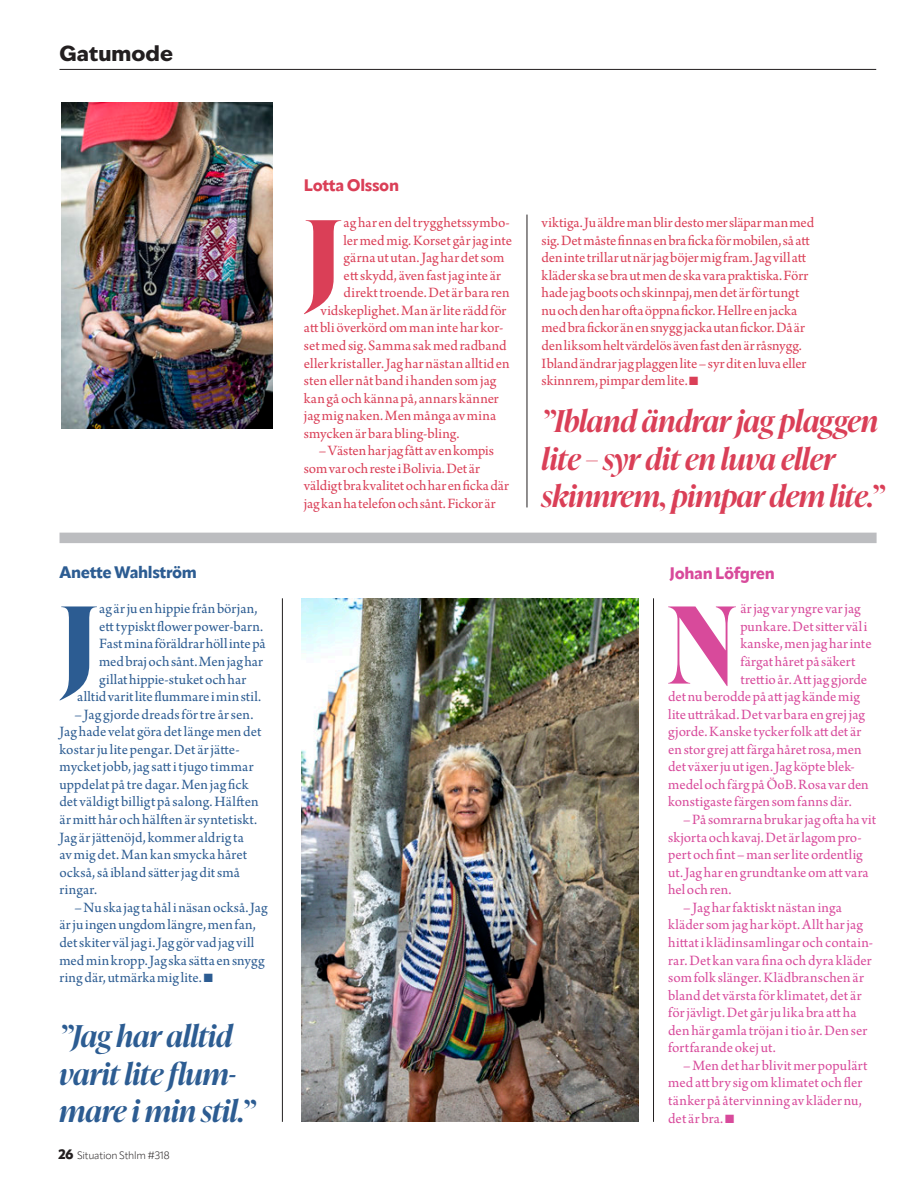
<style>
.page{position:relative;width:923px;height:1191px;background:#fff}
.page>*{position:absolute;margin:0;border:0;box-sizing:border-box;transform-origin:0 0}
.t1{font:700 105.9px "Ivy Presto Display";color:#d84a9b}
.t2{font:700 105.9px "Ivy Presto Display";color:#2c5c92}
.t3{font:700 105.9px "Ivy Presto Display";color:#da3f57}
.t4{font:italic 600 30px/37.5px "Ivy Presto Display";letter-spacing:-.015em;color:#da3f57}
.t5{font:italic 600 30px/37.5px "Ivy Presto Display";letter-spacing:-.01em;color:#2c5c92}
.t6{font:800 21px "Ivy Epic";letter-spacing:.005em;color:#231f20}
.t7{font:800 16.5px "Apparat";letter-spacing:-.02em;color:#2c5c92}
.t8{font:800 16.5px "Apparat";letter-spacing:-.02em;color:#d84a9b}
.t9{font:800 16.5px "Apparat";letter-spacing:-.02em;color:#da3f57}
.t10{font:15px/17.5px "Arno Pro";color:#da3f57}
.t11{font:15px/17.5px "Arno Pro";letter-spacing:.005em;color:#d84a9b}
.t12{font:15px/17.5px "Arno Pro";letter-spacing:.005em;color:#2c5c92}
.t13{font:15px "Arno Pro";letter-spacing:.02em;color:#da3f57}
.t14{font:300 10.5px "Apparat";letter-spacing:-.02em;color:#231f20}
.s1{font-weight:800;font-size:13.5px}
</style>
<div class="page">
<hr style="left:59px;top:69px;width:817px;height:1px;background:#231f20">
<hr style="left:653px;top:598px;width:1px;height:523px;background:#231f20">
<hr style="left:282px;top:598px;width:1px;height:523px;background:#231f20">
<hr style="left:526px;top:214px;width:1px;height:293px;background:#231f20">
<img style="left:301px;top:598px;width:338px;height:523px">
<img style="left:62px;top:102px;width:210px;height:327px">
<div style="left:59px;top:532px;width:817px;height:11px;background:#bcbdc0"></div>
<h3 class="t6" style="left:59px;top:39px;width:115px">Gatumode</h3>
<p class="t7" style="left:59px;top:562px;width:139px">Anette Wahlström</p>
<h1 class="t2" style="left:60px;top:568px;width:39px">J</h1>
<p class="t12" style="left:99px;top:601px;width:160px">ag är ju en hippie från början,</p>
<p class="t12" style="left:99px;top:618px;width:166px">ett typiskt flower power-barn.</p>
<p class="t12" style="left:99px;top:636px;width:168px">Fast mina föräldrar höll inte på</p>
<p class="t12" style="left:99px;top:653px;width:165px">med braj och sånt. Men jag har</p>
<p class="t12" style="left:99px;top:671px;width:149px">gillat hippie-stuket och har</p>
<p class="t12" style="left:77px;top:688px;width:185px">alltid varit lite flummare i min stil.</p>
<p class="t12" style="left:59px;top:706px;width:203px;text-indent:15px">– Jag gjorde dreads för tre år sen.<br>Jag hade velat göra det länge men det kostar ju lite pengar. Det är jätte&shy;mycket jobb, jag satt i tjugo timmar uppdelat på tre dagar. Men jag fick det väldigt billigt på salong. Hälften är mitt hår och hälften är syntetiskt.<br>Jag är jättenöjd, kommer aldrig ta<br>av mig det. Man kan smycka håret också, så ibland sätter jag dit små ringar.</p>
<p class="t12" style="left:59px;top:899px;width:210px;text-indent:15px">– Nu ska jag ta hål i näsan också. Jag är ju ingen ungdom längre, men fan, det skiter väl jag i. Jag gör vad jag vill med min kropp. Jag ska sätta en snygg ring där, utmärka mig lite. ■</p>
<h2 class="t5" style="left:59px;top:1016px;width:197px">”Jag har alltid varit lite flum&shy;mare i min stil.”</h2>
<p class="t14" style="left:58px;top:1148px;width:113px"><span class="s1">26</span> Situation Sthlm #318</p>
<p class="t9" style="left:304px;top:175px;width:97px">Lotta Olsson</p>
<h1 class="t3" style="left:304px;top:182px;width:39px">J</h1>
<p class="t10" style="left:343px;top:214px;width:168px">ag har en del trygghetssymbo-</p>
<p class="t10" style="left:343px;top:232px;width:170px">ler med mig. Korset går jag inte</p>
<p class="t10" style="left:343px;top:250px;width:162px">gärna ut utan. Jag har det som</p>
<p class="t10" style="left:343px;top:267px;width:159px">ett skydd, även fast jag inte är</p>
<p class="t10" style="left:343px;top:285px;width:167px">direkt troende. Det är bara ren</p>
<p class="t10" style="left:320px;top:302px;width:187px">vidskeplighet. Man är lite rädd för</p>
<p class="t10" style="left:304px;top:320px;width:201px">att bli överkörd om man inte har kor-</p>
<p class="t10" style="left:304px;top:337px;width:204px">set med sig. Samma sak med radband</p>
<p class="t10" style="left:304px;top:355px;width:207px">eller kristaller. Jag har nästan alltid en</p>
<p class="t10" style="left:304px;top:372px;width:194px">sten eller nåt band i handen som jag</p>
<p class="t13" style="left:304px;top:389px;width:196px">kan gå och känna på, annars känner</p>
<p class="t10" style="left:304px;top:408px;width:194px">jag mig naken. Men många av mina</p>
<p class="t10" style="left:304px;top:425px;width:157px">smycken är bara bling-bling.</p>
<p class="t10" style="left:304px;top:443px;width:207px;text-indent:15px">– Västen har jag fått av en kompis som var och reste i Bolivia. Det är väldigt bra kvalitet och har en ficka där jag kan ha telefon och sånt. Fickor är</p>
<p class="t10" style="left:541px;top:214px;width:274px">viktiga. Ju äldre man blir desto mer släpar man med sig. Det måste finnas en bra ficka för mobilen, så att den inte trillar ut när jag böjer mig fram. Jag vill att kläder ska se bra ut men de ska vara praktiska. Förr hade jag boots och skinnpaj, men det är för tungt nu och den har ofta öppna fickor. Hellre en jacka med bra fickor än en snygg jacka utan fickor. Då är den liksom helt värdelös även fast den är råsnygg.<br>Ibland ändrar jag plaggen lite – syr dit en luva eller skinnrem, pimpar dem lite. ■</p>
<h2 class="t4" style="left:541px;top:401px;width:343px">”Ibland ändrar jag plaggen lite – syr dit en luva eller skinnrem, pimpar dem lite.”</h2>
<p class="t8" style="left:669px;top:562px;width:107px">Johan Löfgren</p>
<h1 class="t1" style="left:667px;top:568px;width:71px">N</h1>
<p class="t11" style="left:740px;top:601px;width:122px">är jag var yngre var jag</p>
<p class="t11" style="left:740px;top:618px;width:129px">punkare. Det sitter väl i</p>
<p class="t11" style="left:740px;top:636px;width:133px">kanske, men jag har inte</p>
<p class="t11" style="left:740px;top:653px;width:117px">färgat håret på säkert</p>
<p class="t11" style="left:740px;top:671px;width:128px">trettio år. Att jag gjorde</p>
<p class="t11" style="left:668px;top:688px;width:193px">det nu berodde på att jag kände mig</p>
<p class="t11" style="left:668px;top:706px;width:198px">lite uttråkad. Det var bara en grej jag</p>
<p class="t11" style="left:668px;top:723px;width:195px">gjorde. Kanske tycker folk att det är</p>
<p class="t11" style="left:668px;top:741px;width:195px">en stor grej att färga håret rosa, men</p>
<p class="t11" style="left:668px;top:759px;width:188px">det växer ju ut igen. Jag köpte blek-</p>
<p class="t11" style="left:668px;top:776px;width:202px">medel och färg på ÖoB. Rosa var den</p>
<p class="t11" style="left:668px;top:794px;width:185px">konstigaste färgen som fanns där.</p>
<p class="t11" style="left:668px;top:811px;width:209px;text-indent:15px">– På somrarna brukar jag ofta ha vit skjorta och kavaj. Det är lagom pro&shy;pert och fint – man ser lite ordentlig ut. Jag har en grundtanke om att vara hel och ren.</p>
<p class="t11" style="left:668px;top:899px;width:206px;text-indent:15px">– Jag har faktiskt nästan inga kläder som jag har köpt. Allt har jag hittat i klädinsamlingar och contain&shy;rar. Det kan vara fina och dyra kläder som folk slänger. Klädbranschen är bland det värsta för klimatet, det är för jävligt. Det går ju lika bra att ha den här gamla tröjan i tio år. Den ser fortfarande okej ut.</p>
<p class="t11" style="left:668px;top:1057px;width:201px;text-indent:15px">– Men det har blivit mer populärt med att bry sig om klimatet och fler tänker på återvinning av kläder nu, det är bra. ■</p>
</div>
